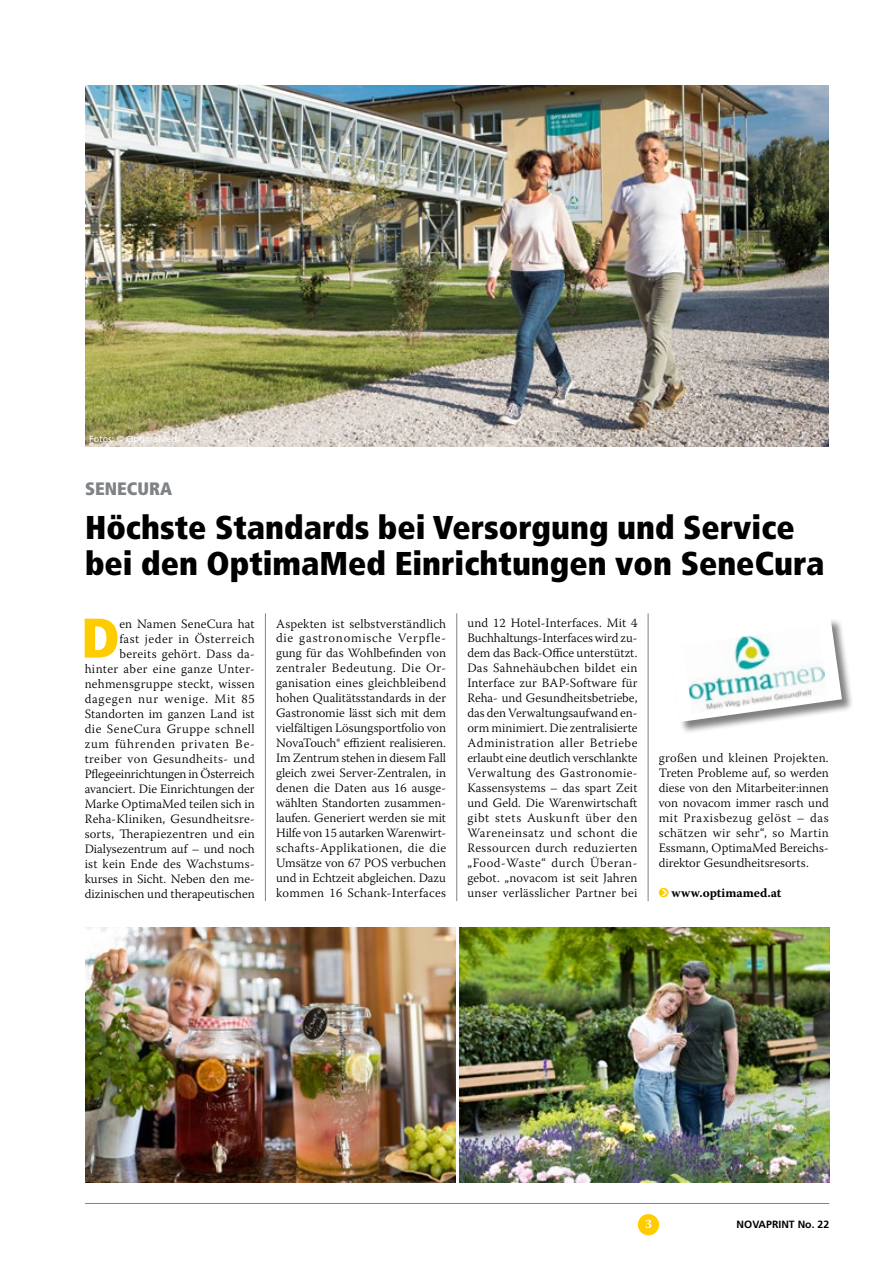
<style>
.page{position:relative;width:893px;height:1263px;background:#fff}
.page>*{position:absolute;margin:0;border:0;box-sizing:border-box;transform-origin:0 0}
.t1{font:900 condensed 55.8px "Frutiger";color:#fc0}
.t2{font:900 condensed 33px/36px "Frutiger";color:#000}
.t3{font:900 condensed 18px "Frutiger";color:#7d8386}
.t4{font:300 12.75px/15px "Warnock Pro";letter-spacing:.015em;color:#000;text-align:justify}
.t5{font:700 12.75px "Warnock Pro";color:#000}
.t6{font:700 12.75px "Warnock Pro";color:#fff}
.t7{font:700 10.5px "Frutiger";color:#000}
.t8{font:9px "Frutiger";color:#fff}
.s1{font-family:"Arm Bol";font-weight:400;color:#fc0}
</style>
<div class="page">
<hr style="left:85px;top:1203px;width:744px;height:1px;background:#7d8386">
<div style="left:638px;top:1214px;width:21px;height:21px;background:#fc0;border-radius:50%"></div>
<hr style="left:265px;top:613px;width:1px;height:288px;background:#7d8386">
<hr style="left:456px;top:613px;width:1px;height:288px;background:#7d8386">
<hr style="left:648px;top:613px;width:1px;height:288px;background:#7d8386">
<img style="left:85px;top:85px;width:744px;height:361px">
<img style="left:85px;top:927px;width:370px;height:255px">
<img style="left:459px;top:927px;width:370px;height:255px">
<div style="left:669px;top:617px;width:185px;height:117px;background:#000;opacity:.5"></div>
<svg style="left:669px;top:617px;width:173px;height:105px"></svg>
<img style="left:683px;top:626px;width:145px;height:87px">
<p class="t8" style="left:89px;top:434px;width:89px">Fotos: © OptimaMed</p>
<h3 class="t3" style="left:85px;top:477px;width:89px">SENECURA</h3>
<h2 class="t2" style="left:85px;top:510px;width:741px">Höchste Standards bei Versorgung und Service bei den OptimaMed Einrichtungen von SeneCura</h2>
<p class="t4" style="left:85px;top:616px;width:172px;text-align:right">en Namen SeneCura hat<br>fast jeder in Österreich bereits gehört. Dass da&shy;hinter aber eine ganze Unter&shy;nehmensgruppe steckt, wissen dagegen nur wenige. Mit 85<br>Standorten im ganzen Land ist die SeneCura Gruppe schnell zum führenden privaten Be&shy;treiber von Gesundheits- und<br>Pflegeeinrichtungen in Österreich avanciert. Die Einrichtungen der<br>Marke OptimaMed teilen sich in<br>Reha-Kliniken, Gesundheitsre&shy;sorts, Therapiezentren und ein<br>Dialysezentrum auf – und noch ist kein Ende des Wachstums&shy;kurses in Sicht. Neben den me&shy;dizinischen und therapeutischen</p>
<p class="t4" style="left:276px;top:616px;width:172px">Aspekten ist selbstverständlich die gastronomische Verpfle&shy;gung für das Wohlbefinden von zentraler Bedeutung. Die Or&shy;ganisation eines gleichbleibend hohen Qualitätsstandards in der Gastronomie lässt sich mit dem vielfältigen Lösungsportfolio von NovaTouch® effizient realisieren.<br>Im Zentrum stehen in diesem Fall gleich zwei Server-Zentralen, in denen die Daten aus 16 ausge&shy;wählten Standorten zusammen&shy;laufen. Generiert werden sie mit Hilfe von 15 autarken Warenwirt&shy;schafts-Applikationen, die die Umsätze von 67 POS verbuchen und in Echtzeit abgleichen. Dazu kommen 16 Schank-Interfaces</p>
<p class="t4" style="left:467px;top:615px;width:172px">und 12 Hotel-Interfaces. Mit 4<br>Buchhaltungs-Interfaces wird zu&shy;dem das Back-Office unterstützt.<br>Das Sahnehäubchen bildet ein Interface zur BAP-Software für Reha- und Gesundheitsbetriebe, das den Verwaltungsaufwand en&shy;orm minimiert. Die zentralisierte Administration aller Betriebe erlaubt eine deutlich verschlankte Verwaltung des Gastronomie-Kassensystems – das spart Zeit und Geld. Die Warenwirtschaft gibt stets Auskunft über den Wareneinsatz und schont die Ressourcen durch reduzierten „Food-Waste“ durch Überan&shy;gebot. „novacom ist seit Jahren unser verlässlicher Partner bei</p>
<h1 class="t1" style="left:81px;top:604px;width:40px">D</h1>
<p class="t4" style="left:659px;top:750px;width:172px">großen und kleinen Projekten.<br>Treten Probleme auf, so werden diese von den Mitarbeiter:innen von novacom immer rasch und mit Praxisbezug gelöst – das schätzen wir sehr“, so Martin Essmann, OptimaMed Bereichs&shy;direktor Gesundheitsresorts.</p>
<p class="t5" style="left:659px;top:885px;width:124px"><span class="s1">ç</span> www.optimamed.at</p>
<p class="t6" style="left:645px;top:1216px;width:8px">3</p>
<p class="t7" style="left:737px;top:1218px;width:94px">NOVAPRINT No. 22</p>
</div>
